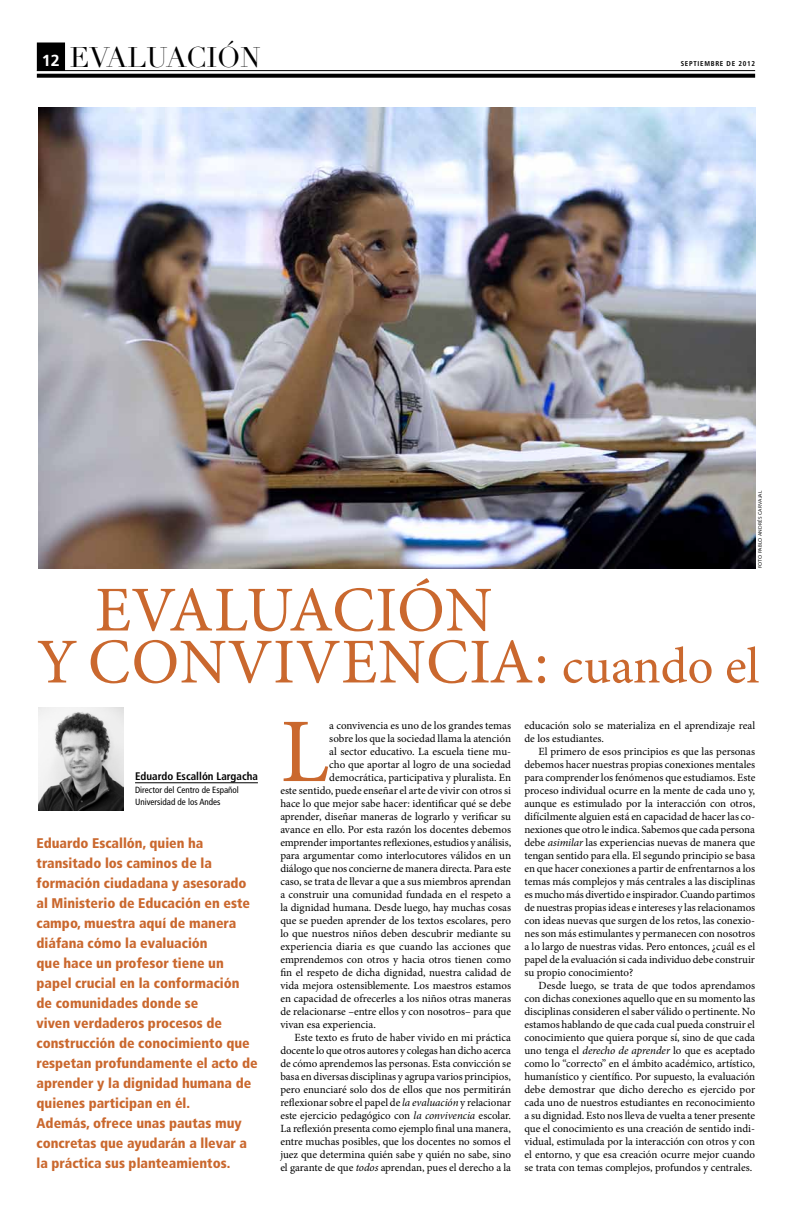
<style>
.page{position:relative;width:792px;height:1219px;background:#fff}
.page>*{position:absolute;margin:0;border:0;box-sizing:border-box;transform-origin:0 0}
.t1{font:91px "Minion Pro";color:#ca682e}
.t2{font:64px "Minion Pro";letter-spacing:.05em;color:#ca682e}
.t3{font:64px "Minion Pro";letter-spacing:.01em;color:#ca682e}
.t4{font:51px "Minion Pro";letter-spacing:-.005em;color:#ca682e}
.t5{font:28px "Didot LT Std";letter-spacing:-.025em;color:#000}
.t6{font:900 condensed 14px/20px "Frutiger LT Std";color:#ca682e}
.t7{font:11px/13px "Minion Pro";color:#000;text-align:justify}
.t8{font:700 condensed 11px "Frutiger LT Std";color:#000}
.t9{font:condensed 9px/12.5px "Frutiger LT Std";color:#000}
.t10{font:700 condensed 7px "Frutiger LT Std";letter-spacing:.1em;color:#000}
.t11{font:5px "Syntax LT Std";letter-spacing:.03em;color:#000}
.s1{font-family:"Frutiger LT Std";font-weight:700;font-size:16px;color:#fff}
.s2{font-size:64px}
.s3{font-style:italic}
</style>
<div class="page">
<hr style="left:37px;top:70px;width:718px;height:1px;background:#000">
<div style="left:37px;top:43px;width:28px;height:27px;background:#000"></div>
<svg style="left:37px;top:74px;width:718px;height:4px;background:#121212"></svg>
<hr style="left:135px;top:782px;width:123px;height:1px;background:#000">
<img style="left:38px;top:108px;width:717px;height:460px">
<img style="left:38px;top:708px;width:86px;height:102px">
<h3 class="t5" style="left:42px;top:40px;width:220px"><span class="s1">12</span> EVALUACIÓN</h3>
<p class="t10" style="left:681px;top:60px;width:76px">septiembre de 2012</p>
<p class="t11" style="left:757px;top:568px;width:79px;rotate:-90deg">FOTO Pablo Andrés Carvajal</p>
<h2 class="t3" style="left:95px;top:567px;width:113px">Evaluaci</h2>
<h2 class="t3" style="left:397px;top:567px;width:84px">ón</h2>
<h2 class="t2" style="left:37px;top:619px;width:344px">y convivencia</h2>
<h3 class="t4" style="left:534px;top:632px;width:227px"><span class="s2">:</span> cuando el</h3>
<p class="t8" style="left:135px;top:770px;width:124px">Eduardo Escallón Largacha</p>
<p class="t9" style="left:135px;top:783px;width:105px">Director del Centro de Español<br>Universidad de los Andes</p>
<p class="t6" style="left:37px;top:833px;width:223px">Eduardo Escallón, quien ha transitado los caminos de la formación ciudadana y asesorado al Ministerio de Educación en este campo, muestra aquí de manera diáfana cómo la evaluación<br>que hace un profesor tiene un papel crucial en la conformación de comunidades donde se<br>viven verdaderos procesos de construcción de conocimiento que respetan profundamente el acto de aprender y la dignidad humana de quienes participan en él.<br>Además, ofrece unas pautas muy concretas que ayudarán a llevar a la práctica sus planteamientos.</p>
<h1 class="t1" style="left:280px;top:691px;width:50px">L</h1>
<p class="t7" style="left:329px;top:719px;width:183px">a convivencia es uno de los grandes temas</p>
<p class="t7" style="left:329px;top:732px;width:183px">sobre los que la sociedad llama la atención</p>
<p class="t7" style="left:329px;top:745px;width:183px">al sector educativo. La escuela tiene mu-</p>
<p class="t7" style="left:329px;top:758px;width:183px">cho que aportar al logro de una sociedad</p>
<p class="t7" style="left:329px;top:771px;width:183px">democrática, participativa y pluralista. En</p>
<p class="t7" style="left:280px;top:784px;width:232px">este sentido, puede enseñar el arte de vivir con otros si</p>
<p class="t7" style="left:280px;top:797px;width:232px">hace lo que mejor sabe hacer: identificar qué se debe</p>
<p class="t7" style="left:280px;top:810px;width:232px">aprender, diseñar maneras de lograrlo y verificar su</p>
<p class="t7" style="left:280px;top:823px;width:232px">avance en ello. Por esta razón los docentes debemos</p>
<p class="t7" style="left:280px;top:836px;width:232px">emprender importantes reflexiones, estudios y análisis,</p>
<p class="t7" style="left:280px;top:849px;width:232px">para argumentar como interlocutores válidos en un</p>
<p class="t7" style="left:280px;top:862px;width:232px">diálogo que nos concierne de manera directa. Para este</p>
<p class="t7" style="left:280px;top:875px;width:232px">caso, se trata de llevar a que a sus miembros aprendan</p>
<p class="t7" style="left:280px;top:888px;width:232px">a construir una comunidad fundada en el respeto a</p>
<p class="t7" style="left:280px;top:901px;width:232px">la dignidad humana. Desde luego, hay muchas cosas</p>
<p class="t7" style="left:280px;top:914px;width:232px">que se pueden aprender de los textos escolares, pero</p>
<p class="t7" style="left:280px;top:927px;width:232px">lo que nuestros niños deben descubrir mediante su</p>
<p class="t7" style="left:280px;top:940px;width:232px">experiencia diaria es que cuando las acciones que</p>
<p class="t7" style="left:280px;top:953px;width:232px">emprendemos con otros y hacia otros tienen como</p>
<p class="t7" style="left:280px;top:966px;width:232px">fin el respeto de dicha dignidad, nuestra calidad de</p>
<p class="t7" style="left:280px;top:979px;width:232px">vida mejora ostensiblemente. Los maestros estamos</p>
<p class="t7" style="left:280px;top:992px;width:232px">en capacidad de ofrecerles a los niños otras maneras</p>
<p class="t7" style="left:280px;top:1005px;width:232px">de relacionarse –entre ellos y con nosotros– para que</p>
<p class="t7" style="left:280px;top:1018px;width:97px">vivan esa experiencia.</p>
<p class="t7" style="left:294px;top:1031px;width:218px">Este texto es fruto de haber vivido en mi práctica</p>
<p class="t7" style="left:280px;top:1044px;width:232px">docente lo que otros autores y colegas han dicho acerca</p>
<p class="t7" style="left:280px;top:1057px;width:232px">de cómo aprendemos las personas. Esta convicción se</p>
<p class="t7" style="left:280px;top:1070px;width:232px">basa en diversas disciplinas y agrupa varios principios,</p>
<p class="t7" style="left:280px;top:1083px;width:232px">pero enunciaré solo dos de ellos que nos permitirán</p>
<p class="t7" style="left:280px;top:1096px;width:232px">reflexionar sobre el papel de <span class="s3">la evaluación</span> y relacionar</p>
<p class="t7" style="left:280px;top:1109px;width:232px">este ejercicio pedagógico con <span class="s3">la convivencia</span> escolar.</p>
<p class="t7" style="left:280px;top:1122px;width:232px">La reflexión presenta como ejemplo final una manera,</p>
<p class="t7" style="left:280px;top:1135px;width:232px">entre muchas posibles, que los docentes no somos el</p>
<p class="t7" style="left:280px;top:1148px;width:232px">juez que determina quién sabe y quién no sabe, sino</p>
<p class="t7" style="left:280px;top:1161px;width:232px">el garante de que <span class="s3">todos</span> aprendan, pues el derecho a la</p>
<p class="t7" style="left:524px;top:719px;width:232px">educación solo se materializa en el aprendizaje real de los estudiantes.</p>
<p class="t7" style="left:524px;top:745px;width:232px;text-indent:14px">El primero de esos principios es que las personas debemos hacer nuestras propias conexiones mentales para comprender los fenómenos que estudiamos. Este proceso individual ocurre en la mente de cada uno y, aunque es estimulado por la interacción con otros, difícilmente alguien está en capacidad de hacer las co&shy;nexiones que otro le indica. Sabemos que cada persona debe <span class="s3">asimilar</span> las experiencias nuevas de manera que tengan sentido para ella. El segundo principio se basa en que hacer conexiones a partir de enfrentarnos a los temas más complejos y más centrales a las disciplinas es mucho más divertido e inspirador. Cuando partimos de nuestras propias ideas e intereses y las relacionamos con ideas nuevas que surgen de los retos, las conexio&shy;nes son más estimulantes y permanecen con nosotros a lo largo de nuestras vidas. Pero entonces, ¿cuál es el papel de la evaluación si cada individuo debe construir su propio conocimiento?</p>
<p class="t7" style="left:524px;top:979px;width:232px;text-indent:14px">Desde luego, se trata de que todos aprendamos con dichas conexiones aquello que en su momento las disciplinas consideren el saber válido o pertinente. No estamos hablando de que cada cual pueda construir el conocimiento que quiera porque sí, sino de que cada uno tenga el <span class="s3">derecho de aprender</span> lo que es aceptado como lo “correcto” en el ámbito académico, artístico, humanístico y científico. Por supuesto, la evaluación debe demostrar que dicho derecho es ejercido por cada uno de nuestros estudiantes en reconocimiento a su dignidad. Esto nos lleva de vuelta a tener presente que el conocimiento es una creación de sentido indi&shy;vidual, estimulada por la interacción con otros y con el entorno, y que esa creación ocurre mejor cuando se trata con temas complejos, profundos y centrales.</p>
</div>
